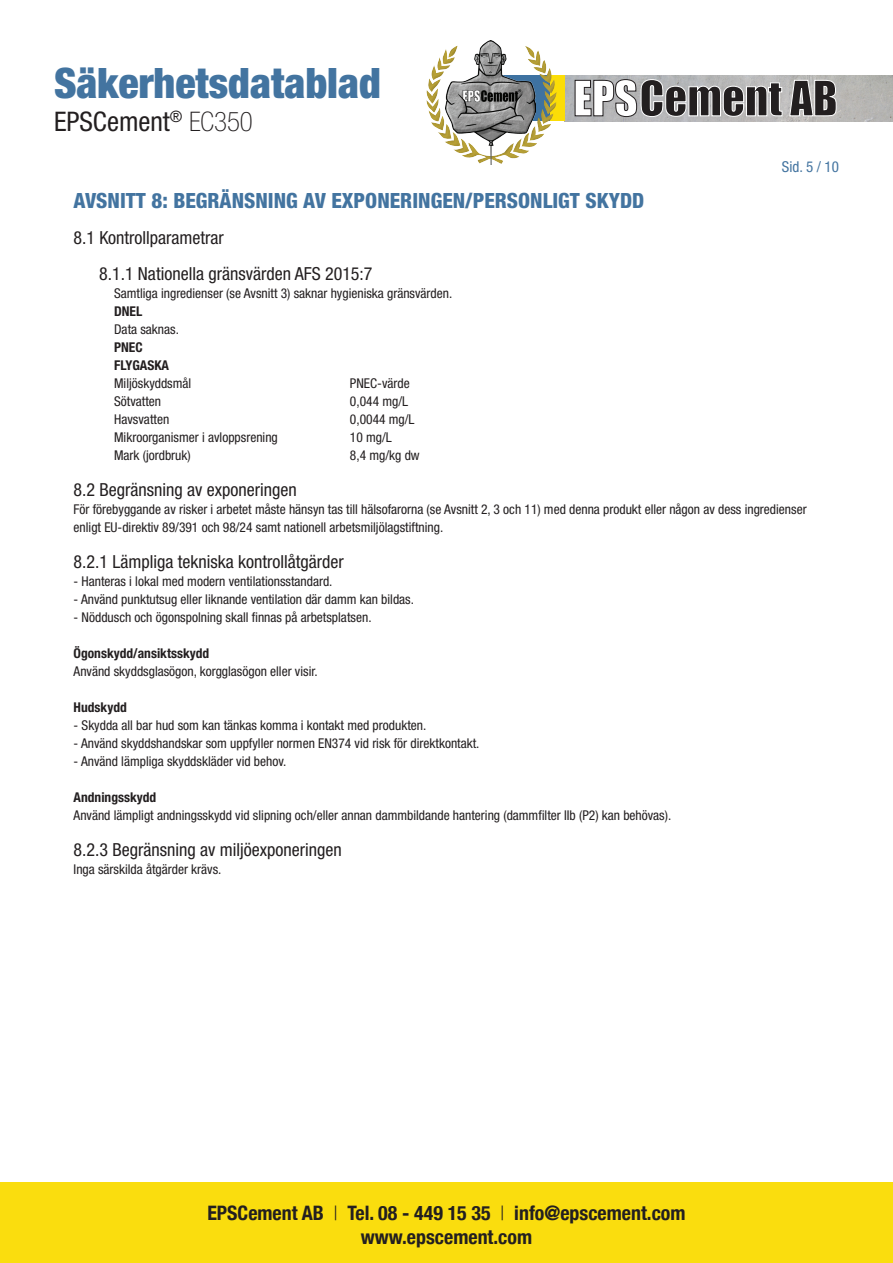
<style>
.page{position:relative;width:893px;height:1263px;background:#fff}
.page>*{position:absolute;margin:0;border:0;box-sizing:border-box;transform-origin:0 0}
.t1{font:900 condensed 42px "Helvetica Neue";color:#4374a0}
.t2{font:condensed 27px "Helvetica Neue";color:#231f20}
.t3{font:800 condensed 21px "Helvetica Neue";color:#4374a0}
.t4{font:700 condensed 19.95px/23.9px "Helvetica Neue";color:#231f20;text-align:center}
.t5{font:condensed 18px/36px "Helvetica Neue";color:#231f20}
.t6{font:condensed 15px "Helvetica Neue";color:#4374a0}
.t7{font:condensed 13.5px/18px "Helvetica Neue";color:#231f20}
.t8{font:700 condensed 13.5px/18px "Helvetica Neue";color:#231f20}
.s1{font-weight:100}
.s2{font-weight:300}
</style>
<div class="page">
<div style="left:0;top:1182px;width:893px;height:81px;background:#fadd0e"></div>
<img style="left:564px;top:75px;width:329px;height:46px">
<div style="left:550px;top:75px;width:14px;height:46px;background:#fbdd07"></div>
<svg style="left:574px;top:79px;width:263px;height:38px;background:#8a8889"></svg>
<div style="left:425px;top:43px;width:132px;height:122px;background:#231f20;opacity:.5"></div>
<img style="left:446px;top:40px;width:90px;height:124px">
<h1 class="t1" style="left:54px;top:57px;width:328px">Säkerhetsdatablad</h1>
<h2 class="t2" style="left:54px;top:106px;width:200px">EPSCement<sup>®</sup> <span class="s1">EC350</span></h2>
<p class="t6" style="left:782px;top:158px;width:59px">Sid. 5 / 10</p>
<h3 class="t3" style="left:74px;top:188px;width:572px">AVSNITT 8: BEGRÄNSNING AV EXPONERINGEN/PERSONLIGT SKYDD</h3>
<h3 class="t5" style="left:99px;top:220px;width:275px;text-indent:-26px">8.1 Kontrollparametrar<br>8.1.1 Nationella gränsvärden AFS 2015:7</h3>
<p class="t7" style="left:114px;top:284px;width:340px">Samtliga ingredienser (se Avsnitt 3) saknar hygieniska gränsvärden.</p>
<p class="t8" style="left:114px;top:302px;width:30px">DNEL</p>
<p class="t7" style="left:114px;top:320px;width:66px">Data saknas.</p>
<p class="t8" style="left:114px;top:338px;width:57px">PNEC<br>FLYGASKA</p>
<p class="t7" style="left:114px;top:374px;width:79px">Miljöskyddsmål</p>
<p class="t7" style="left:350px;top:374px;width:61px">PNEC-värde</p>
<p class="t7" style="left:114px;top:392px;width:49px">Sötvatten</p>
<p class="t7" style="left:350px;top:392px;width:60px">0,044 mg/L</p>
<p class="t7" style="left:114px;top:410px;width:57px">Havsvatten</p>
<p class="t7" style="left:350px;top:410px;width:66px">0,0044 mg/L</p>
<p class="t7" style="left:114px;top:428px;width:165px">Mikroorganismer i avloppsrening</p>
<p class="t7" style="left:350px;top:428px;width:43px">10 mg/L</p>
<p class="t7" style="left:114px;top:446px;width:78px">Mark (jordbruk)</p>
<p class="t7" style="left:350px;top:446px;width:71px">8,4 mg/kg dw</p>
<h3 class="t5" style="left:74px;top:472px;width:225px">8.2 Begränsning av exponeringen</h3>
<p class="t7" style="left:74px;top:500px;width:735px">För förebyggande av risker i arbetet måste hänsyn tas till hälsofarorna (se Avsnitt 2, 3 och 11) med denna produkt eller någon av dess ingredienser enligt EU-direktiv 89/391 och 98/24 samt nationell arbetsmiljölagstiftning.</p>
<h3 class="t5" style="left:74px;top:544px;width:272px">8.2.1 Lämpliga tekniska kontrollåtgärder</h3>
<p class="t7" style="left:74px;top:572px;width:260px">- Hanteras i lokal med modern ventilationsstandard.</p>
<p class="t7" style="left:74px;top:590px;width:342px">- Använd punktutsug eller liknande ventilation där damm kan bildas.</p>
<p class="t7" style="left:74px;top:608px;width:299px">- Nöddusch och ögonspolning skall finnas på arbetsplatsen.</p>
<p class="t8" style="left:74px;top:644px;width:137px">Ögonskydd/ansiktsskydd</p>
<p class="t7" style="left:74px;top:662px;width:246px">Använd skyddsglasögon, korgglasögon eller visir.</p>
<p class="t8" style="left:74px;top:698px;width:55px">Hudskydd</p>
<p class="t7" style="left:74px;top:716px;width:354px">- Skydda all bar hud som kan tänkas komma i kontakt med produkten.</p>
<p class="t7" style="left:74px;top:734px;width:407px">- Använd skyddshandskar som uppfyller normen EN374 vid risk för direktkontakt.</p>
<p class="t7" style="left:74px;top:752px;width:214px">- Använd lämpliga skyddskläder vid behov.</p>
<p class="t8" style="left:74px;top:788px;width:84px">Andningsskydd</p>
<p class="t7" style="left:74px;top:806px;width:599px">Använd lämpligt andningsskydd vid slipning och/eller annan dammbildande hantering (dammfilter IIb (P2) kan behövas).</p>
<h3 class="t5" style="left:74px;top:832px;width:270px">8.2.3 Begränsning av miljöexponeringen</h3>
<p class="t7" style="left:74px;top:860px;width:149px">Inga särskilda åtgärder krävs.</p>
<h3 class="t4" style="left:207px;top:1200px;width:480px">EPSCement AB <span class="s2">|</span> Tel. 08 - 449 15 35 <span class="s2">|</span> info@epscement.com www.epscement.com</h3>
</div>
